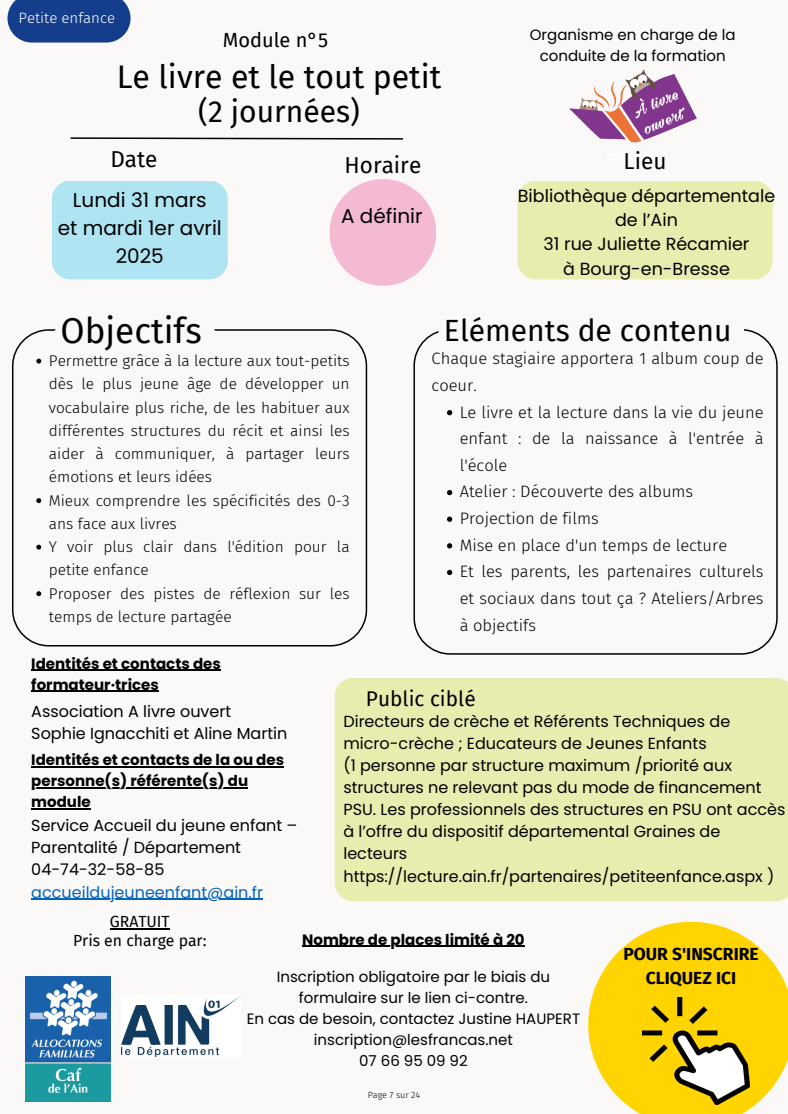
<style>
.page{position:relative;width:788px;height:1114px;background:#fff}
.page>*{position:absolute;margin:0;border:0;box-sizing:border-box;transform-origin:0 0}
.t1{font:35px "Fira Sans";color:#000}
.t2{font:32px "Fira Sans";color:#000}
.t3{font:30px "Fira Sans";color:#000}
.t4{font:22.5px "Fira Sans";color:#000}
.t5{font:20.8px "Fira Sans";color:#000}
.t6{font:20px/27.8px "Poppins";color:#000;text-align:center}
.t7{font:20px "Fira Sans";color:#000}
.t8{font:17.5px/24.4px "Poppins";color:#000;text-align:center}
.t9{font:700 17.4px/24.1px "Fira Sans";color:#000;text-align:center}
.t10{font:300 16.5px/26.6px "Fira Sans";color:#000;text-align:justify}
.t11{font:16px/22.1px "Poppins";color:#000}
.t12{font:16px "Poppins";color:#0563c1}
.t13{font:15.75px "Fira Sans";color:#000}
.t14{font:300 15.5px/23.2px "Fira Sans";color:#000}
.t15{font:15px/21px "Poppins";color:#000;text-align:center}
.t16{font:700 15px/21px "Poppins";color:#000}
.t17{font:300 15px "Fira Sans";color:#fff}
.t18{font:300 9px "Fira Sans";color:#000}
</style>
<div class="page">
<div style="left:0;top:0;width:787px;height:1114px;background:#faf9f8"></div>
<div style="left:52px;top:181px;width:176px;height:98px;background:#afe4f2;border-radius:18px"></div>
<div style="left:329px;top:179px;width:107px;height:107px;background:#f4b9d3;border-radius:50%"></div>
<div style="left:335px;top:678px;width:452px;height:223px;background:#e8ecae"></div>
<svg style="left:12px;top:329px;width:355px;height:317px"></svg>
<svg style="left:52px;top:329px;width:166px;height:37px"></svg>
<svg style="left:413px;top:329px;width:364px;height:325px"></svg>
<div style="left:426px;top:349px;width:318px;height:37px;background:#faf9f8;border-radius:19px"></div>
<svg style="left:70px;top:137px;width:333px;height:3px"></svg>
<div style="left:517px;top:181px;width:255px;height:98px;background:#e8ecae;border-radius:18px"></div>
<svg style="left:438px;top:329px;width:305px;height:24px"></svg>
<hr style="left:31px;top:898px;width:232px;height:2px;background:#0563c1">
<svg style="left:588px;top:922px;width:199px;height:192px;fill:#ffd400"></svg>
<img style="left:642px;top:997px;width:107px;height:107px">
<hr style="left:302px;top:945px;width:222px;height:2px;background:#000">
<img style="left:121px;top:996px;width:119px;height:61px">
<img style="left:25px;top:976px;width:86px;height:125px">
<img style="left:569px;top:69px;width:127px;height:74px">
<hr style="left:31px;top:766px;width:253px;height:1px;background:#000">
<hr style="left:31px;top:787px;width:217px;height:1px;background:#000">
<hr style="left:31px;top:808px;width:60px;height:1px;background:#000">
<svg style="left:36px;top:359px;width:5px;height:4px"></svg>
<svg style="left:36px;top:498px;width:5px;height:5px"></svg>
<svg style="left:36px;top:545px;width:5px;height:4px"></svg>
<svg style="left:36px;top:591px;width:5px;height:5px"></svg>
<svg style="left:447px;top:410px;width:5px;height:5px"></svg>
<svg style="left:447px;top:490px;width:5px;height:5px"></svg>
<svg style="left:447px;top:516px;width:5px;height:6px"></svg>
<svg style="left:447px;top:543px;width:5px;height:5px"></svg>
<svg style="left:447px;top:570px;width:5px;height:5px"></svg>
<hr style="left:31px;top:670px;width:190px;height:1px;background:#000">
<hr style="left:31px;top:691px;width:128px;height:1px;background:#000">
<hr style="left:110px;top:928px;width:60px;height:2px;background:#000">
<svg style="left:8px;top:0;width:122px;height:43px"></svg>
<p class="t17" style="left:18px;top:9px;width:98px">Petite enfance</p>
<p class="t15" style="left:529px;top:24px;width:207px">Organisme en charge de la conduite de la formation</p>
<h6 class="t7" style="left:223px;top:28px;width:107px">Module n°5</h6>
<h2 class="t2" style="left:117px;top:58px;width:326px">Le livre et le tout petit</h2>
<h2 class="t3" style="left:198px;top:94px;width:163px">(2 journées)</h2>
<h1 class="t4" style="left:110px;top:146px;width:49px">Date</h1>
<h4 class="t4" style="left:344px;top:152px;width:78px">Horaire</h4>
<h4 class="t4" style="left:623px;top:148px;width:44px">Lieu</h4>
<p class="t6" style="left:58px;top:186px;width:166px">Lundi 31 mars<br>et mardi 1er avril<br>2025</p>
<p class="t6" style="left:341px;top:202px;width:83px">A définir</p>
<h3 class="t8" style="left:518px;top:183px;width:259px">Bibliothèque départementale de l’Ain<br>31 rue Juliette Récamier<br>à Bourg-en-Bresse</h3>
<h6 class="t1" style="left:60px;top:310px;width:143px">Objectifs</h6>
<p class="t3" style="left:444px;top:313px;width:289px">Eléments de contenu</p>
<h6 class="t10" style="left:431px;top:345px;width:333px">Chaque stagiaire apportera 1 album coup de coeur.</h6>
<h6 class="t10" style="left:459px;top:399px;width:305px">Le livre et la lecture dans la vie du jeune enfant : de la naissance à l'entrée à l'école</h6>
<p class="t10" style="left:459px;top:479px;width:235px">Atelier : Découverte des albums</p>
<h6 class="t10" style="left:459px;top:505px;width:140px">Projection de films</h6>
<p class="t10" style="left:459px;top:532px;width:269px">Mise en place d'un temps de lecture</p>
<p class="t10" style="left:459px;top:558px;width:305px">Et les parents, les partenaires culturels et sociaux dans tout ça ? Ateliers/Arbres à objectifs</p>
<p class="t14" style="left:49px;top:349px;width:302px;text-align:justify">Permettre grâce à la lecture aux tout-petits dès le plus jeune âge de développer un vocabulaire plus riche, de les habituer aux différentes structures du récit et ainsi les aider à communiquer, à partager leurs émotions et leurs idées</p>
<p class="t14" style="left:49px;top:489px;width:302px">Mieux comprendre les spécificités des 0-3 ans face aux livres</p>
<p class="t14" style="left:49px;top:535px;width:302px">Y voir plus clair dans l'édition pour la petite enfance</p>
<h3 class="t14" style="left:49px;top:582px;width:302px">Proposer des pistes de réflexion sur les temps de lecture partagée</h3>
<p class="t16" style="left:31px;top:653px;width:191px">Identités et contacts des formateur·trices</p>
<h5 class="t11" style="left:31px;top:700px;width:257px">Association A livre ouvert<br>Sophie Ignacchiti et Aline Martin</h5>
<p class="t16" style="left:31px;top:749px;width:254px">Identités et contacts de la ou des</p>
<p class="t16" style="left:31px;top:770px;width:218px">personne(s) référente(s) du module</p>
<h4 class="t11" style="left:31px;top:814px;width:267px">Service Accueil du jeune enfant –<br>Parentalité / Département<br>04-74-32-58-85</h4>
<h1 class="t12" style="left:31px;top:881px;width:233px">accueildujeuneenfant@ain.fr</h1>
<p class="t5" style="left:366px;top:687px;width:111px">Public ciblé</p>
<p class="t11" style="left:343px;top:710px;width:443px">Directeurs de crèche et Référents Techniques de micro-crèche ; Educateurs de Jeunes Enfants<br>(1 personne par structure maximum /priorité aux structures ne relevant pas du mode de financement PSU. Les professionnels des structures en PSU ont accès à l’offre du dispositif départemental Graines de lecteurs https://lecture.ain.fr/partenaires/petiteenfance.aspx )</p>
<p class="t13" style="left:110px;top:912px;width:61px">GRATUIT</p>
<p class="t13" style="left:73px;top:931px;width:135px">Pris en charge par:</p>
<p class="t16" style="left:302px;top:929px;width:224px">Nombre de places limité à 20</p>
<h3 class="t15" style="left:277px;top:966px;width:275px">Inscription obligatoire par le biais du formulaire sur le lien ci-contre.</h3>
<h3 class="t15" style="left:247px;top:1008px;width:335px">En cas de besoin, contactez Justine HAUPERT</h3>
<p class="t15" style="left:314px;top:1029px;width:200px">inscription@lesfrancas.net</p>
<p class="t15" style="left:359px;top:1050px;width:110px">07 66 95 09 92</p>
<p class="t18" style="left:368px;top:1089px;width:54px">Page 7 sur 24</p>
<p class="t9" style="left:623px;top:942px;width:137px">POUR S'INSCRIRE<br>CLIQUEZ ICI</p>
</div>
